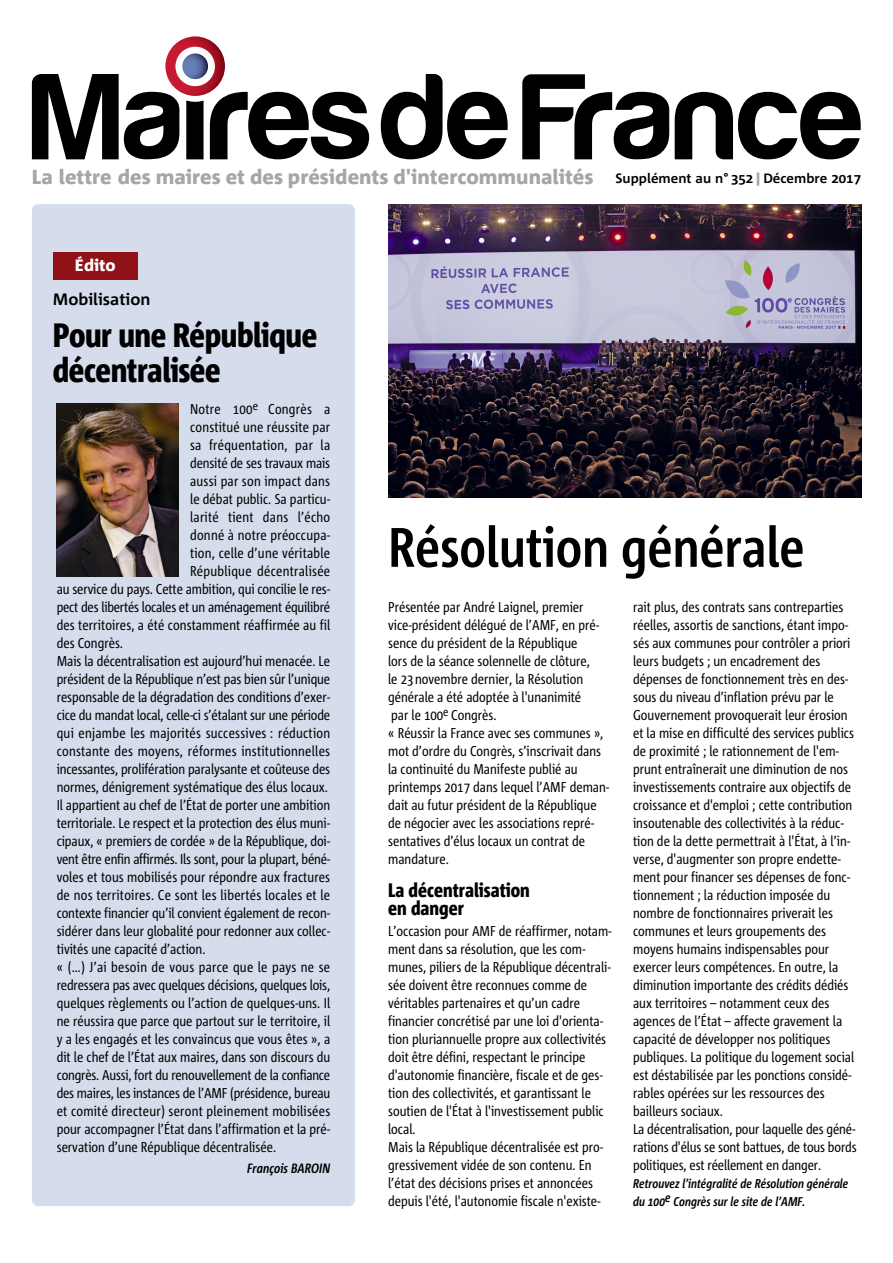
<style>
.page{position:relative;width:893px;height:1263px;background:#fff}
.page>*{position:absolute;margin:0;border:0;box-sizing:border-box;transform-origin:0 0}
.t1{font:700 55.5px "Corpid C1 Cd";color:#000}
.t2{font:800 33.75px/34.5px "Corpid C1 Cd";letter-spacing:-.015em;color:#000}
.t3{font:800 20.25px "Corpid C1";color:#a6a6a6}
.t4{font:800 19.5px/18px "Corpid C1 Cd";color:#000}
.t5{font:700 16.5px "Corpid C1";color:#000}
.t6{font:800 16.5px "Corpid C1";color:#fff}
.t7{font:14.25px/18px "Corpid C1 Cd";color:#000}
.t8{font:14.25px "Corpid C1 Cd";letter-spacing:.02em;color:#000}
.t9{font:italic 700 13.5px "Corpid C1 Cd";color:#000}
.t10{font:italic 700 12.75px/18px "Corpid C1 Cd";color:#000}
.s1{font-weight:700;font-size:13.5px;color:#000}
.s2{font-family:"Corpid C1 Cd";font-weight:900;font-size:13.5px}
</style>
<div class="page">
<div style="left:32px;top:204px;width:323px;height:1002px;background:#d5dceb;border-radius:6px"></div>
<img style="left:388px;top:204px;width:473px;height:293px">
<svg style="left:32px;top:74px;width:147px;height:85px"></svg>
<svg style="left:210px;top:92px;width:159px;height:67px"></svg>
<svg style="left:381px;top:74px;width:127px;height:85px"></svg>
<svg style="left:522px;top:74px;width:147px;height:85px"></svg>
<svg style="left:675px;top:92px;width:186px;height:67px"></svg>
<svg style="left:186px;top:100px;width:18px;height:59px"></svg>
<svg style="left:165px;top:36px;width:60px;height:60px;background:#b41d31"></svg>
<div style="left:175px;top:47px;width:40px;height:39px;background:#fefefe;border-radius:50%"></div>
<svg style="left:182px;top:53px;width:26px;height:26px"></svg>
<div style="left:53px;top:252px;width:84px;height:27px;background:#911119"></div>
<img style="left:57px;top:403px;width:121px;height:173px">
<h3 class="t3" style="left:32px;top:169px;width:831px">La lettre des maires et des présidents d'intercommunalités <span class="s1">Supplément au n° 352</span> <span class="s2">|</span> <span class="s1">Décembre 2017</span></h3>
<p class="t6" style="left:75px;top:259px;width:42px">Édito</p>
<p class="t5" style="left:53px;top:293px;width:99px">Mobilisation</p>
<h2 class="t2" style="left:53px;top:321px;width:266px">Pour une République décentralisée</h2>
<p class="t8" style="left:190px;top:403px;width:142px">Notre 100<sup>e</sup> Congrès a</p>
<p class="t7" style="left:190px;top:419px;width:142px">constitué une réussite par</p>
<p class="t8" style="left:190px;top:439px;width:142px">sa fréquentation, par la</p>
<p class="t7" style="left:190px;top:455px;width:142px">densité de ses travaux mais</p>
<p class="t8" style="left:190px;top:475px;width:142px">aussi par son impact dans</p>
<p class="t7" style="left:190px;top:491px;width:142px">le débat public. Sa particu-</p>
<p class="t8" style="left:190px;top:511px;width:142px">larité tient dans l’écho</p>
<p class="t8" style="left:190px;top:529px;width:142px">donné à notre préoccupa-</p>
<p class="t8" style="left:190px;top:547px;width:142px">tion, celle d’une véritable</p>
<p class="t8" style="left:190px;top:565px;width:142px">République décentralisée</p>
<p class="t7" style="left:57px;top:581px;width:275px">au service du pays. Cette ambition, qui concilie le res-</p>
<p class="t7" style="left:57px;top:599px;width:275px">pect des libertés locales et un aménagement équilibré</p>
<p class="t7" style="left:57px;top:617px;width:275px">des territoires, a été constamment réaffirmée au fil</p>
<p class="t7" style="left:57px;top:635px;width:68px">des Congrès.</p>
<p class="t7" style="left:57px;top:653px;width:275px">Mais la décentralisation est aujourd’hui menacée. Le</p>
<p class="t7" style="left:57px;top:671px;width:275px">président de la République n’est pas bien sûr l’unique</p>
<p class="t7" style="left:57px;top:689px;width:275px">responsable de la dégradation des conditions d’exer-</p>
<p class="t7" style="left:57px;top:707px;width:275px">cice du mandat local, celle-ci s’étalant sur une période</p>
<p class="t8" style="left:57px;top:727px;width:275px">qui enjambe les majorités successives : réduction</p>
<p class="t8" style="left:57px;top:745px;width:275px">constante des moyens, réformes institutionnelles</p>
<p class="t7" style="left:57px;top:761px;width:275px">incessantes, prolifération paralysante et coûteuse des</p>
<p class="t7" style="left:57px;top:779px;width:273px">normes, dénigrement systématique des élus locaux.</p>
<p class="t7" style="left:57px;top:797px;width:275px">Il appartient au chef de l’État de porter une ambition</p>
<p class="t7" style="left:57px;top:815px;width:275px">territoriale. Le respect et la protection des élus muni-</p>
<p class="t7" style="left:57px;top:833px;width:275px">cipaux, « premiers de cordée » de la République, doi-</p>
<p class="t7" style="left:57px;top:851px;width:275px">vent être enfin affirmés. Ils sont, pour la plupart, béné-</p>
<p class="t7" style="left:57px;top:869px;width:275px">voles et tous mobilisés pour répondre aux fractures</p>
<p class="t8" style="left:57px;top:889px;width:275px">de nos territoires. Ce sont les libertés locales et le</p>
<p class="t7" style="left:57px;top:905px;width:275px">contexte financier qu’il convient également de recon-</p>
<p class="t7" style="left:57px;top:923px;width:275px">sidérer dans leur globalité pour redonner aux collec-</p>
<p class="t7" style="left:57px;top:941px;width:150px">tivités une capacité d’action.</p>
<p class="t8" style="left:57px;top:961px;width:275px">« (…) J’ai besoin de vous parce que le pays ne se</p>
<p class="t7" style="left:57px;top:977px;width:275px">redressera pas avec quelques décisions, quelques lois,</p>
<p class="t7" style="left:57px;top:995px;width:275px">quelques règlements ou l’action de quelques-uns. Il</p>
<p class="t7" style="left:57px;top:1013px;width:275px">ne réussira que parce que partout sur le territoire, il</p>
<p class="t7" style="left:57px;top:1031px;width:275px">y a les engagés et les convaincus que vous êtes », a</p>
<p class="t7" style="left:57px;top:1049px;width:275px">dit le chef de l’État aux maires, dans son discours du</p>
<p class="t7" style="left:57px;top:1067px;width:275px">congrès. Aussi, fort du renouvellement de la confiance</p>
<p class="t7" style="left:57px;top:1085px;width:275px">des maires, les instances de l’AMF (présidence, bureau</p>
<p class="t8" style="left:57px;top:1105px;width:275px">et comité directeur) seront pleinement mobilisées</p>
<p class="t7" style="left:57px;top:1121px;width:275px">pour accompagner l’État dans l’affirmation et la pré-</p>
<p class="t7" style="left:57px;top:1139px;width:221px">servation d’une République décentralisée.</p>
<p class="t9" style="left:247px;top:1163px;width:84px">François BAROIN</p>
<h1 class="t1" style="left:388px;top:525px;width:418px">Résolution générale</h1>
<p class="t7" style="left:388px;top:599px;width:223px">Présentée par André Laignel, premier vice-président délégué de l’AMF, en pré&shy;sence du président de la République<br>lors de la séance solennelle de clôture,<br>le 23novembre dernier, la Résolution générale a été adoptée à l'unanimité<br>par le 100<sup>e</sup> Congrès.<br>« Réussir la France avec ses communes », mot d’ordre du Congrès, s’inscrivait dans la continuité du Manifeste publié au printemps 2017 dans lequel l’AMF deman&shy;dait au futur président de la République de négocier avec les associations repré&shy;sentatives d’élus locaux un contrat de mandature.</p>
<h3 class="t4" style="left:388px;top:883px;width:143px">La décentralisation en danger</h3>
<p class="t7" style="left:388px;top:923px;width:225px">L’occasion pour AMF de réaffirmer, notam&shy;ment dans sa résolution, que les com&shy;munes, piliers de la République décentrali&shy;sée doivent être reconnues comme de véritables partenaires et qu’un cadre financier concrétisé par une loi d'orienta&shy;tion pluriannuelle propre aux collectivités doit être défini, respectant le principe d'autonomie financière, fiscale et de ges&shy;tion des collectivités, et garantissant le soutien de l'État à l'investissement public local.<br>Mais la République décentralisée est pro&shy;gressivement vidée de son contenu. En l’état des décisions prises et annoncées depuis l'été, l'autonomie fiscale n'existe-</p>
<p class="t7" style="left:633px;top:599px;width:225px">rait plus, des contrats sans contreparties réelles, assortis de sanctions, étant impo&shy;sés aux communes pour contrôler a priori leurs budgets ; un encadrement des dépenses de fonctionnement très en des&shy;sous du niveau d’inflation prévu par le Gouvernement provoquerait leur érosion et la mise en difficulté des services publics de proximité ; le rationnement de l'em&shy;prunt entraînerait une diminution de nos investissements contraire aux objectifs de croissance et d'emploi ; cette contribution insoutenable des collectivités à la réduc&shy;tion de la dette permettrait à l'État, à l’in&shy;verse, d'augmenter son propre endette&shy;ment pour financer ses dépenses de fonc&shy;tionnement ; la réduction imposée du nombre de fonctionnaires priverait les communes et leurs groupements des moyens humains indispensables pour exercer leurs compétences. En outre, la diminution importante des crédits dédiés aux territoires – notamment ceux des agences de l’État – affecte gravement la capacité de développer nos politiques publiques. La politique du logement social est déstabilisée par les ponctions considé&shy;rables opérées sur les ressources des bailleurs sociaux.<br>La décentralisation, pour laquelle des géné&shy;rations d'élus se sont battues, de tous bords politiques, est réellement en danger.</p>
<p class="t10" style="left:633px;top:1176px;width:217px">Retrouvez l’intégralité de Résolution générale du 100e Congrès sur le site de l’AMF.</p>
</div>
